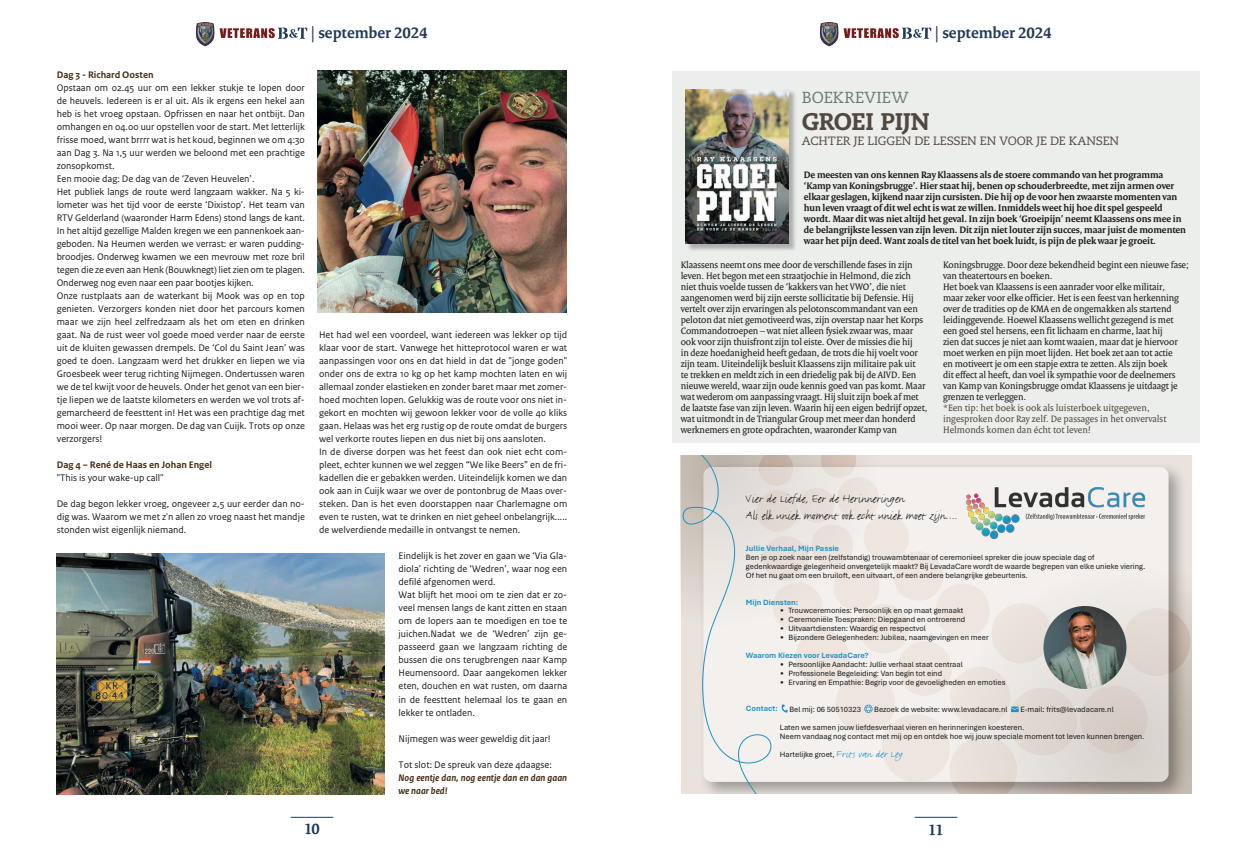
<style>
.page{position:relative;width:1248px;height:851px;background:#fff}
.page>*{position:absolute;margin:0;border:0;box-sizing:border-box;transform-origin:0 0}
.t1{font:800 24px "Caecilia LT Std";letter-spacing:-.02em;color:#51483f}
.t2{font:700 16.2px "Rijksoverheid Serif";letter-spacing:-.005em;color:#223a54}
.t3{font:16px "Caecilia LT Std";letter-spacing:.01em;color:#687c71}
.t4{font:700 16px "Rijksoverheid Serif";color:#223a54}
.t5{font:13.5px/17px "Justlefthand";color:#1a1a1a}
.t6{font:12px "Caecilia LT Std";letter-spacing:-.01em;color:#51483f}
.t7{font:10px/13px "Rijksoverheid Sans Text";color:#1a1a1a}
.t8{font:10px/11px "Rijksoverheid Serif";letter-spacing:-.01em;color:#1a1a1a}
.t9{font:700 10px/11px "Rijksoverheid Serif";letter-spacing:-.01em;color:#1a1a1a}
.t10{font:10px/11px "Rijksoverheid Serif";color:#51483f}
.t11{font:700 10px "Rijksoverheid Sans Text";color:#432e15}
.t12{font:italic 700 10px/13px "Rijksoverheid Sans Text";color:#432e15}
.t13{font:8px/9px "Aptos";color:#1a1a1a}
.t14{font:700 8px "Aptos";color:#1f93c6}
.s1{font-family:"Justlefthand";font-size:12px;color:#1f93c6}
</style>
<div class="page">
<img style="left:57px;top:553px;width:328px;height:241px">
<img style="left:318px;top:71px;width:248px;height:241px">
<div style="left:672px;top:71px;width:527px;height:371px;background:#eceeeb"></div>
<div style="left:686px;top:89px;width:110px;height:163px;background:#1a1a1a;opacity:.3"></div>
<img style="left:685px;top:89px;width:103px;height:155px">
<svg style="left:680px;top:455px;width:509px;height:338px;background:#e4e0db"></svg>
<img style="left:1043px;top:606px;width:83px;height:82px;border-radius:41px">
<svg style="left:196px;top:22px;width:111px;height:24px"></svg>
<svg style="left:819px;top:22px;width:112px;height:24px"></svg>
<hr style="left:291px;top:816px;width:42px;height:1px;background:#223a54">
<hr style="left:914px;top:816px;width:43px;height:1px;background:#223a54">
<h2 class="t2" style="left:310px;top:23px;width:119px">| september ()(4</h2>
<h2 class="t2" style="left:934px;top:23px;width:119px">| september ()(4</h2>
<p class="t11" style="left:57px;top:69px;width:98px">Dag 3 - Richard Oosten</p>
<p class="t7" style="left:57px;top:81px;width:250px">Opstaan om 02.45 uur om een lekker stukje te lopen door de heuvels. Iedereen is er al uit. Als ik ergens een hekel aan heb is het vroeg opstaan. Opfrissen en naar het ontbijt. Dan omhangen en 04.00 uur opstellen voor de start. Met letterlijk frisse moed, want brrrr wat is het koud, beginnen we om 4:30 aan Dag 3. Na 1,5 uur werden we beloond met een prachtige zonsopkomst.<br>Een mooie dag: De dag van de ‘Zeven Heuvelen’.<br>Het publiek langs de route werd langzaam wakker. Na 5 ki&shy;lometer was het tijd voor de eerste ‘Dixistop’. Het team van RTV Gelderland (waaronder Harm Edens) stond langs de kant.<br>In het altijd gezellige Malden kregen we een pannenkoek aan&shy;geboden. Na Heumen werden we verrast: er waren pudding&shy;broodjes. Onderweg kwamen we een mevrouw met roze bril tegen die ze even aan Henk (Bouwknegt) liet zien om te plagen.<br>Onderweg nog even naar een paar bootjes kijken.<br>Onze rustplaats aan de waterkant bij Mook was op en top genieten. Verzorgers konden niet door het parcours komen maar we zijn heel zelfredzaam als het om eten en drinken gaat. Na de rust weer vol goede moed verder naar de eerste uit de kluiten gewassen drempels. De ‘Col du Saint Jean’ was goed te doen. Langzaam werd het drukker en liepen we via Groesbeek weer terug richting Nijmegen. Ondertussen waren we de tel kwijt voor de heuvels. Onder het genot van een bier&shy;tje liepen we de laatste kilometers en werden we vol trots af&shy;gemarcheerd de feesttent in! Het was een prachtige dag met mooi weer. Op naar morgen. De dag van Cuijk. Trots op onze verzorgers!</p>
<p class="t11" style="left:57px;top:459px;width:157px">Dag 4 – René de Haas en Johan Engel</p>
<p class="t7" style="left:57px;top:471px;width:109px">"This is your wake-up call"</p>
<p class="t7" style="left:57px;top:497px;width:250px;text-align:justify">De dag begon lekker vroeg, ongeveer 2,5 uur eerder dan no&shy;dig was. Waarom we met z'n allen zo vroeg naast het mandje stonden wist eigenlijk niemand.</p>
<p class="t7" style="left:319px;top:328px;width:250px">Het had wel een voordeel, want iedereen was lekker op tijd klaar voor de start. Vanwege het hitteprotocol waren er wat aanpassingen voor ons en dat hield in dat de "jonge goden" onder ons de extra 10 kg op het kamp mochten laten en wij allemaal zonder elastieken en zonder baret maar met zomer&shy;hoed mochten lopen. Gelukkig was de route voor ons niet in&shy;gekort en mochten wij gewoon lekker voor de volle 40 kliks gaan. Helaas was het erg rustig op de route omdat de burgers wel verkorte routes liepen en dus niet bij ons aansloten.<br>In de diverse dorpen was het feest dan ook niet echt com&shy;pleet, echter kunnen we wel zeggen “We like Beers” en de fri&shy;kadellen die er gebakken werden. Uiteindelijk komen we dan ook aan in Cuijk waar we over de pontonbrug de Maas over&shy;steken. Dan is het even doorstappen naar Charlemagne om even te rusten, wat te drinken en niet geheel onbelangrijk..... de welverdiende medaille in ontvangst te nemen.</p>
<p class="t7" style="left:398px;top:549px;width:170px">Eindelijk is het zover en gaan we ‘Via Gla&shy;diola’ richting de ‘Wedren’, waar nog een defilé afgenomen werd.<br>Wat blijft het mooi om te zien dat er zo&shy;veel mensen langs de kant zitten en staan om de lopers aan te moedigen en toe te juichen.Nadat we de ‘Wedren’ zijn ge&shy;passeerd gaan we langzaam richting de bussen die ons terugbrengen naar Kamp Heumensoord. Daar aangekomen lekker eten, douchen en wat rusten, om daarna in de feesttent helemaal los te gaan en lekker te ontladen.</p>
<p class="t7" style="left:398px;top:731px;width:154px">Nijmegen was weer geweldig dit jaar!</p>
<p class="t7" style="left:398px;top:757px;width:155px">Tot slot: De spreuk van deze 4daagse:</p>
<p class="t12" style="left:398px;top:770px;width:170px">Nog eentje dan, nog eentje dan en dan gaan we naar bed!</p>
<h3 class="t3" style="left:801px;top:88px;width:108px">BOEKREVIEW</h3>
<h1 class="t1" style="left:801px;top:106px;width:129px">GROEI PIJN</h1>
<p class="t6" style="left:801px;top:134px;width:319px">ACHTER JE LIGGEN DE LESSEN EN VOOR JE DE KANSEN</p>
<p class="t9" style="left:803px;top:169px;width:383px">De meesten van ons kennen Ray Klaassens als de stoere commando van het programma ‘Kamp van Koningsbrugge’. Hier staat hij, benen op schouderbreedte, met zijn armen over elkaar geslagen, kijkend naar zijn cursisten. Die hij op de voor hen zwaarste momenten van hun leven vraagt of dit wel echt is wat ze willen. Inmiddels weet hij hoe dit spel gespeeld wordt. Maar dit was niet altijd het geval. In zijn boek ‘Groeipijn’ neemt Klaassens ons mee in de belangrijkste lessen van zijn leven. Dit zijn niet louter zijn succes, maar juist de momenten waar het pijn deed. Want zoals de titel van het boek luidt, is pijn de plek waar je groeit.</p>
<p class="t8" style="left:680px;top:259px;width:248px">Klaassens neemt ons mee door de verschillende fases in zijn leven. Het begon met een straatjochie in Helmond, die zich niet thuis voelde tussen de ‘kakkers van het VWO’, die niet aangenomen werd bij zijn eerste sollicitatie bij Defensie. Hij vertelt over zijn ervaringen als pelotonscommandant van een peloton dat niet gemotiveerd was, zijn overstap naar het Korps Commandotroepen – wat niet alleen fysiek zwaar was, maar ook voor zijn thuisfront zijn tol eiste. Over de missies die hij<br>in deze hoedanigheid heeft gedaan, de trots die hij voelt voor zijn team. Uiteindelijk besluit Klaassens zijn militaire pak uit<br>te trekken en meldt zich in een driedelig pak bij de AIVD. Een nieuwe wereld, waar zijn oude kennis goed van pas komt. Maar wat wederom om aanpassing vraagt. Hij sluit zijn boek af met de laatste fase van zijn leven. Waarin hij een eigen bedrijf opzet, wat uitmondt in de Triangular Group met meer dan honderd werknemers en grote opdrachten, waaronder Kamp van</p>
<p class="t8" style="left:943px;top:259px;width:247px">Koningsbrugge. Door deze bekendheid begint een nieuwe fase; van theatertours en boeken.<br>Het boek van Klaassens is een aanrader voor elke militair,<br>maar zeker voor elke officier. Het is een feest van herkenning over de tradities op de KMA en de ongemakken als startend leidinggevende. Hoewel Klaassens wellicht gezegend is met een goed stel hersens, een fit lichaam en charme, laat hij<br>zien dat succes je niet aan komt waaien, maar dat je hiervoor moet werken en pijn moet lijden. Het boek zet aan tot actie<br>en motiveert je om een stapje extra te zetten. Als zijn boek<br>dit effect al heeft, dan voel ik sympathie voor de deelnemers van Kamp van Koningsbrugge omdat Klaassens je uitdaagt je grenzen te verleggen.</p>
<p class="t10" style="left:943px;top:402px;width:225px">*Een tip: het boek is ook als luisterboek uitgegeven, ingesproken door Ray zelf. De passages in het onvervalst<br>Helmonds komen dan écht tot leven!</p>
<h3 class="t5" style="left:746px;top:490px;width:213px">Vier de Liefde, Eer de Herinneringen<br>Als elk uniek moment ook echt uniek moet zijn….</h3>
<p class="t14" style="left:746px;top:543px;width:95px">Jullie Verhaal, Mijn Passie</p>
<p class="t13" style="left:746px;top:553px;width:401px">Ben je op zoek naar een (zelfstandig) trouwambtenaar of ceremonieel spreker die jouw speciale dag of gedenkwaardige gelegenheid onvergetelijk maakt? Bij LevadaCare wordt de waarde begrepen van elke unieke viering.<br>Of het nu gaat om een bruiloft, een uitvaart, of een andere belangrijke gebeurtenis.</p>
<p class="t14" style="left:746px;top:597px;width:54px">Mijn Diensten:</p>
<p class="t13" style="left:780px;top:606px;width:185px">• Trouwceremonies: Persoonlijk en op maat gemaakt</p>
<p class="t13" style="left:780px;top:615px;width:187px">• Ceremoniële Toespraken: Diepgaand en ontroerend</p>
<p class="t13" style="left:780px;top:624px;width:147px">• Uitvaartdiensten: Waardig en respectvol</p>
<p class="t13" style="left:780px;top:633px;width:210px">• Bijzondere Gelegenheden: Jubilea, naamgevingen en meer</p>
<p class="t13" style="left:780px;top:660px;width:184px">• Persoonlijke Aandacht: Jullie verhaal staat centraal</p>
<p class="t13" style="left:780px;top:669px;width:164px">• Professionele Begeleiding: Van begin tot eind</p>
<p class="t13" style="left:780px;top:678px;width:227px">• Ervaring en Empathie: Begrip voor de gevoeligheden en emoties</p>
<p class="t14" style="left:746px;top:650px;width:124px">Waarom Kiezen voor LevadaCare?</p>
<p class="t14" style="left:746px;top:703px;width:33px">Contact:</p>
<p class="t13" style="left:789px;top:704px;width:73px">Bel mij: 06 50510323</p>
<p class="t13" style="left:874px;top:704px;width:135px">Bezoek de website: www.levadacare.nl</p>
<p class="t13" style="left:1020px;top:704px;width:95px">E-mail: frits@levadacare.nl</p>
<p class="t13" style="left:780px;top:722px;width:366px">Laten we samen jouw liefdesverhaal vieren en herinneringen koesteren.<br>Neem vandaag nog contact met mij op en ontdek hoe wij jouw speciale moment tot leven kunnen brengen.</p>
<p class="t13" style="left:780px;top:749px;width:124px">Hartelijke groet, <span class="s1">Frits van der Ley</span></p>
<h3 class="t4" style="left:304px;top:819px;width:17px">1)</h3>
<h3 class="t4" style="left:928px;top:819px;width:17px">11</h3>
</div>
